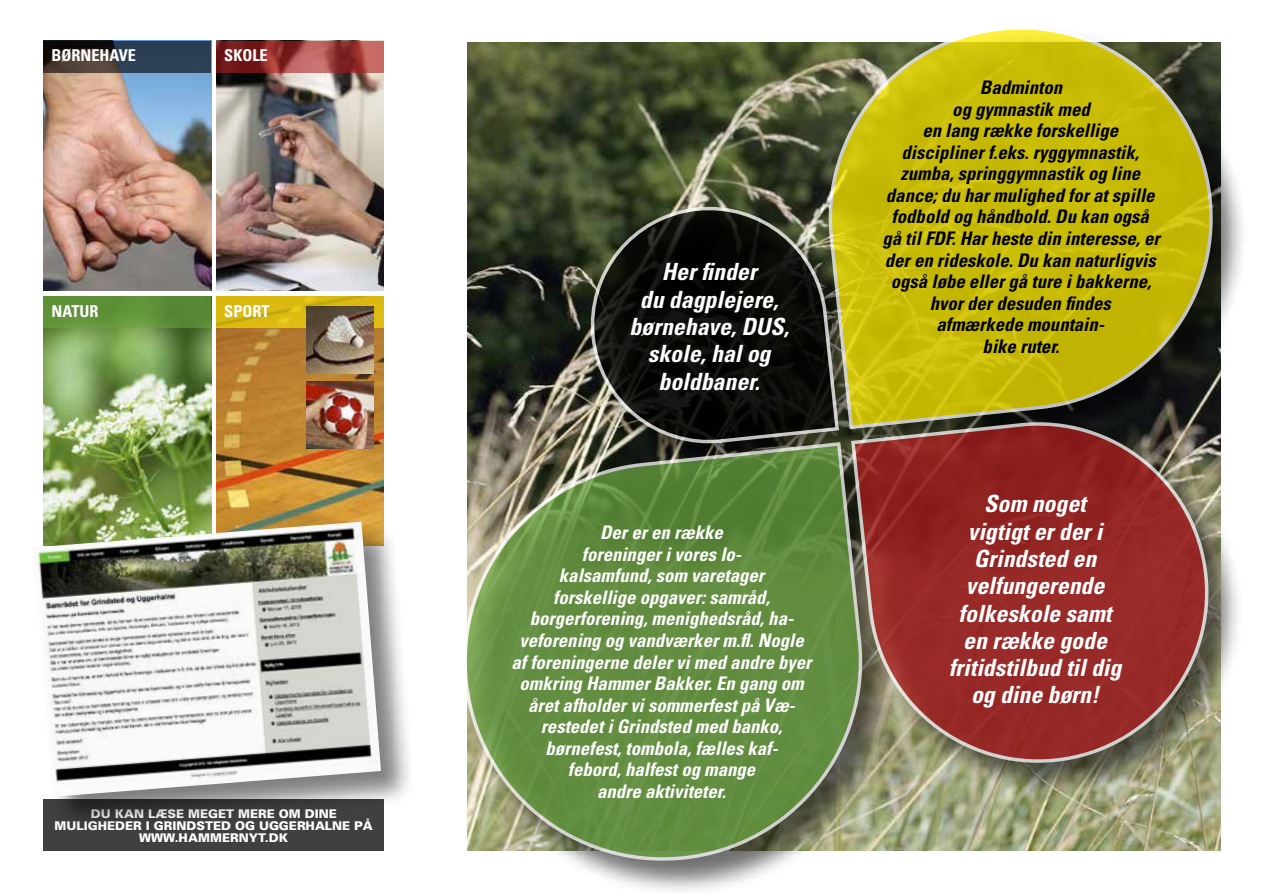
<style>
.page{position:relative;width:1263px;height:893px;background:#fff}
.page>*{position:absolute;margin:0;border:0;box-sizing:border-box;transform-origin:0 0}
.t1{font:italic 700 condensed 23.7px/27.3px "Univers";color:#fff;text-align:center}
.t2{font:italic 700 condensed 18.75px/21.6px "Univers";color:#fff;text-align:center}
.t3{font:italic 700 condensed 18.75px/21.6px "Univers";color:#000;text-align:center}
.t4{font:700 condensed 16.35px "Univers";color:#fff}
.t5{font:900 12px/12px "Univers";color:#fff;text-align:center}
</style>
<div class="page">
<img style="left:44px;top:73px;width:167px;height:218px">
<img style="left:44px;top:328px;width:167px;height:192px">
<img style="left:216px;top:73px;width:168px;height:218px">
<img style="left:216px;top:328px;width:168px;height:192px">
<svg style="left:44px;top:41px;width:167px;height:32px;background:#303740"></svg>
<div style="left:44px;top:296px;width:167px;height:32px;background:#5f9037"></div>
<svg style="left:216px;top:41px;width:168px;height:32px;background:#963a39"></svg>
<svg style="left:216px;top:296px;width:168px;height:32px;background:#d5b511"></svg>
<div style="left:44px;top:799px;width:340px;height:51px;background:#404040"></div>
<img style="left:307px;top:307px;width:66px;height:66px">
<img style="left:307px;top:382px;width:66px;height:66px">
<div style="left:462px;top:25px;width:786px;height:868px;background:#000;opacity:.75"></div>
<svg style="left:586px;top:202px;width:255px;height:238px;background:#21221b"></svg>
<svg style="left:820px;top:25px;width:401px;height:406px;background:#b0a71b"></svg>
<svg style="left:849px;top:411px;width:370px;height:363px;background:#8e3e35"></svg>
<svg style="left:462px;top:440px;width:409px;height:429px;background:#708f52"></svg>
<div style="left:32px;top:520px;width:384px;height:312px;background:#000;opacity:.5"></div>
<img style="left:33px;top:522px;width:348px;height:275px">
<p class="t4" style="left:51px;top:46px;width:86px">BØRNEHAVE</p>
<p class="t4" style="left:224px;top:46px;width:45px">SKOLE</p>
<p class="t4" style="left:51px;top:301px;width:49px">NATUR</p>
<p class="t4" style="left:224px;top:301px;width:47px">SPORT</p>
<p class="t5" style="left:54px;top:807px;width:320px">DU KAN LÆSE MEGET MERE OM DINE<br>MULIGHEDER I GRINDSTED OG UGGERHALNE PÅ<br>WWW.HAMMERNYT.DK</p>
<p class="t1" style="left:629px;top:258px;width:161px">Her finder<br>du dagplejere, børnehave, DUS, skole, hal og boldbaner.</p>
<p class="t2" style="left:512px;top:521px;width:301px">Der er en række<br>foreninger i vores lo-<br>kalsamfund, som varetager<br>forskellige opgaver: samråd, borgerforening, menighedsråd, ha&shy;veforening og vandværker m.fl. Nogle af foreningerne deler vi med andre byer omkring Hammer Bakker. En gang om året afholder vi sommerfest på Væ&shy;restedet i Grindsted med banko, børnefest, tombola, fælles kaf-<br>febord, halfest og mange<br>andre aktiviteter.</p>
<p class="t3" style="left:882px;top:76px;width:279px">Badminton<br>og gymnastik med<br>en lang række forskellige discipliner f.eks. ryggymnastik, zumba, springgymnastik og line dance; du har mulighed for at spille fodbold og håndbold. Du kan også gå til FDF. Har heste din interesse, er der en rideskole. Du kan naturligvis også løbe eller gå ture i bakkerne, hvor der desuden findes<br>afmærkede mountain-<br>bike ruter.</p>
<p class="t1" style="left:949px;top:490px;width:174px">Som noget<br>vigtigt er der i<br>Grindsted en velfungerende folkeskole samt en række gode fritidstilbud til dig og dine børn!</p>
</div>
